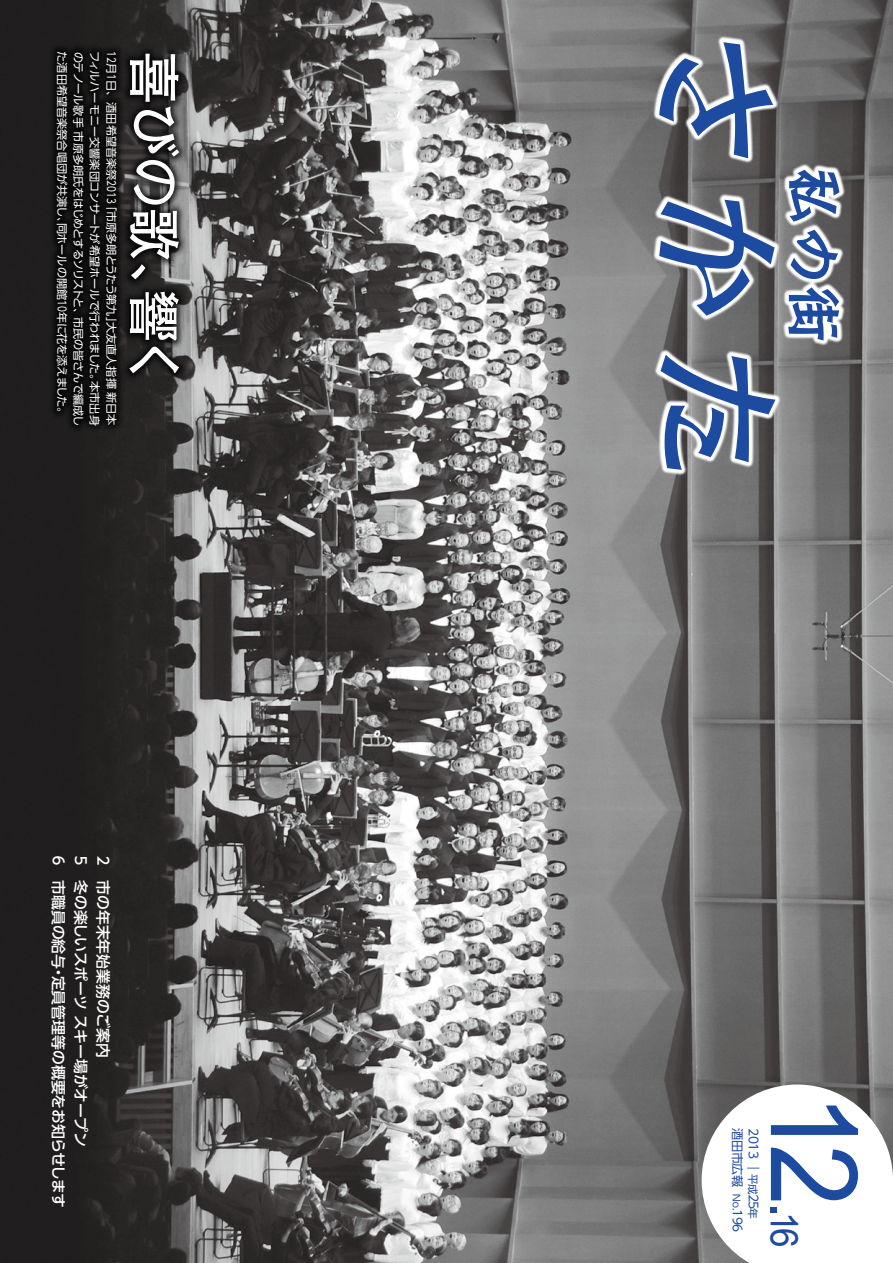
<style>
.page{position:relative;width:893px;height:1263px;background:#fff}
.page>*{position:absolute;margin:0;border:0;box-sizing:border-box;transform-origin:0 0}
.t1{font:121.2px "Arial";color:#1d4b9f;scale:.92 1}
.t2{font:700 53.1px "Futo Go B101 Pro";letter-spacing:-.025em;color:#fff}
.t3{font:500 14.85px "UD Shin Go Pro";color:#fff}
.t4{font:500 14.85px "UD Shin Go Pro";letter-spacing:-.02em;color:#fff}
.t5{font:12.15px/15.9px "UD Shin Go Pro";letter-spacing:-.04em;color:#1d4b9f}
.t6{font:11.1px/16.5px "UD Shin Go Pro";color:#fff;text-align:justify;scale:.8 1}
.s1{font-size:10.65px}
.s2{font-size:9.6px}
.s3{font-size:60.6px}
.s4{font-size:38.25px}
</style>
<div class="page">
<img style="left:0;top:0;width:893px;height:1263px">
<svg style="left:653px;top:36px;width:193px;height:440px;background:#717070"></svg>
<svg style="left:788px;top:168px;width:52px;height:54px"></svg>
<svg style="left:790px;top:229px;width:49px;height:51px"></svg>
<svg style="left:787px;top:286px;width:53px;height:55px"></svg>
<svg style="left:658px;top:41px;width:116px;height:118px;background:#6d778d"></svg>
<svg style="left:658px;top:199px;width:117px;height:118px;background:#717d95"></svg>
<svg style="left:660px;top:353px;width:117px;height:118px"></svg>
<svg style="left:702px;top:1084px;width:191px;height:179px"></svg>
<div style="left:48px;top:43px;width:78px;height:391px;background:#000;opacity:.75"></div>
<div style="left:121px;top:45px;width:67px;height:337px;background:#000;opacity:.75"></div>
<p class="t6" style="left:120px;top:51px;width:471px;rotate:90deg">12月1日、酒田希望音楽祭2013「市原多朗とうたう第九」大友直人指揮新日本フィルハーモニー交響楽団コンサートが希望ホールで行われました。本市出身のテノール歌手市原多朗氏をはじめとするソリストと、市民の皆さんで編成した酒田希望音楽祭合唱団が共演し、同ホールの開館10年に花を添えました。</p>
<h2 class="t2" style="left:196px;top:51px;width:339px;rotate:90deg">喜びの歌、響く</h2>
<h3 class="t3" style="left:70px;top:853px;width:357px;rotate:90deg">６　市職員の給与・定員管理等の概要をお知らせします</h3>
<h3 class="t4" style="left:93px;top:853px;width:295px;rotate:90deg">５　冬の楽しいスポーツ スキー場がオープン</h3>
<h3 class="t3" style="left:115px;top:853px;width:207px;rotate:90deg">２　市の年末年始業務のご案内</h3>
<p class="t5" style="left:762px;top:1128px;width:106px;rotate:90deg">2013 ｜<span class="s1">平成</span>２５<span class="s1">年</span>酒田市広報 <span class="s2">Ｎｏ.</span>１96</p>
<h1 class="t1" style="left:893px;top:1093px;width:169px;rotate:90deg">12<span class="s3">.</span><span class="s4">16</span></h1>
</div>
